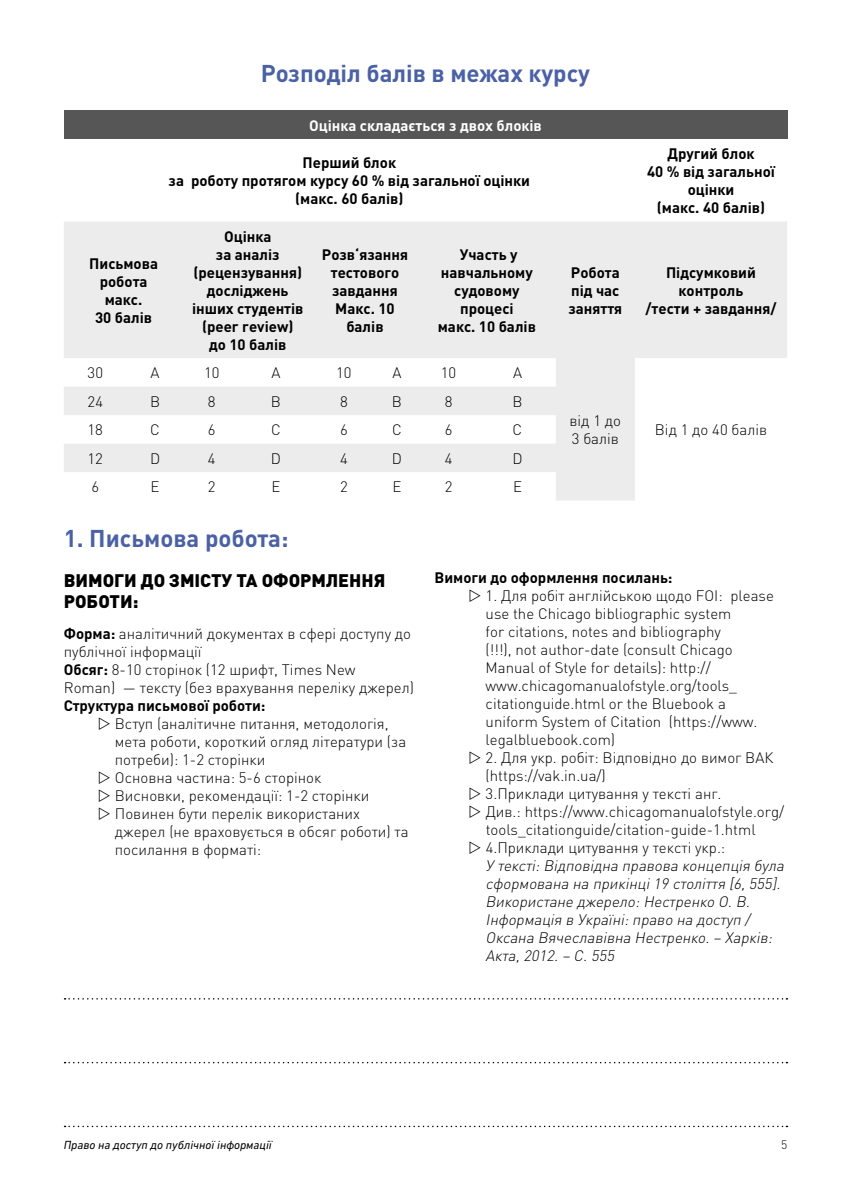
<style>
.page{position:relative;width:851px;height:1191px;background:#fff}
.page>*{position:absolute;margin:0;border:0;box-sizing:border-box;transform-origin:0 0}
.t1{font:700 24px "DIN Pro";color:#4b61a5}
.t2{font:900 18px/21.6px "DIN Pro";color:#000}
.t3{font:300 15px/18px "DIN Pro";color:#000}
.t4{font:700 15px/18px "DIN Pro";color:#000;text-align:center}
.t5{font:italic 300 15px/18px "DIN Pro";color:#000}
.t6{font:700 15px "DIN Pro";color:#fff}
.t7{font:italic 12px "DIN Next CYR";color:#000}
.t8{font:300 12px "DIN Pro";color:#000}
.s1{font-weight:700}
</style>
<div class="page">
<svg style="left:65px;top:1061px;width:722px;height:2px"></svg>
<svg style="left:65px;top:998px;width:722px;height:1px"></svg>
<svg style="left:65px;top:1125px;width:722px;height:2px"></svg>
<div style="left:64px;top:111px;width:723px;height:28px;background:#565656"></div>
<svg style="left:64px;top:222px;width:723px;height:278px;fill:#ececed"></svg>
<p class="t4" style="left:89px;top:253px;width:70px">Письмова робота макс.<br>30 балів</p>
<h1 class="t1" style="left:261px;top:57px;width:331px">Розподіл балів в межах курсу</h1>
<p class="t6" style="left:309px;top:115px;width:234px">Оцінка складається з двох блоків</p>
<p class="t4" style="left:168px;top:153px;width:363px">Перший блок<br>за роботу протягом курсу 60 % від загальної оцінки (макс. 60 балів)</p>
<p class="t4" style="left:647px;top:144px;width:130px">Другий блок<br>40 % від загальної оцінки<br>(макс. 40 балів)</p>
<p class="t4" style="left:192px;top:226px;width:113px">Oцінкa<br>за аналіз (рецензування) досліджень інших студентів (peer review) до 10 балів</p>
<p class="t4" style="left:322px;top:244px;width:88px">Розв‘язання тестового завдання<br>Макс. 10 балів</p>
<p class="t4" style="left:438px;top:244px;width:100px">Участь у навчальному судовому процесі<br>макс. 10 балів</p>
<p class="t4" style="left:568px;top:262px;width:55px;text-align:left">Робота під час заняття</p>
<p class="t4" style="left:645px;top:262px;width:132px">Підсумковий контроль<br>/тести + завдання/</p>
<p class="t3" style="left:88px;top:363px;width:17px">30</p>
<p class="t3" style="left:151px;top:363px;width:11px">A</p>
<p class="t3" style="left:204px;top:363px;width:17px">10</p>
<p class="t3" style="left:271px;top:363px;width:11px">A</p>
<p class="t3" style="left:336px;top:363px;width:17px">10</p>
<p class="t3" style="left:392px;top:363px;width:11px">A</p>
<p class="t3" style="left:441px;top:363px;width:17px">10</p>
<p class="t3" style="left:513px;top:363px;width:11px">A</p>
<p class="t3" style="left:88px;top:391px;width:17px">24</p>
<p class="t3" style="left:150px;top:391px;width:12px">B</p>
<p class="t3" style="left:208px;top:391px;width:9px">8</p>
<p class="t3" style="left:271px;top:391px;width:12px">B</p>
<p class="t3" style="left:340px;top:391px;width:9px">8</p>
<p class="t3" style="left:392px;top:391px;width:12px">B</p>
<p class="t3" style="left:444px;top:391px;width:9px">8</p>
<p class="t3" style="left:512px;top:391px;width:12px">B</p>
<p class="t3" style="left:88px;top:420px;width:17px">18</p>
<p class="t3" style="left:150px;top:420px;width:11px">С</p>
<p class="t3" style="left:208px;top:420px;width:9px">6</p>
<p class="t3" style="left:271px;top:420px;width:11px">C</p>
<p class="t3" style="left:340px;top:420px;width:9px">6</p>
<p class="t3" style="left:392px;top:420px;width:11px">С</p>
<p class="t3" style="left:444px;top:420px;width:9px">6</p>
<p class="t3" style="left:512px;top:420px;width:11px">С</p>
<p class="t3" style="left:88px;top:448px;width:17px">12</p>
<p class="t3" style="left:150px;top:448px;width:12px">D</p>
<p class="t3" style="left:208px;top:448px;width:9px">4</p>
<p class="t3" style="left:271px;top:448px;width:12px">D</p>
<p class="t3" style="left:340px;top:448px;width:9px">4</p>
<p class="t3" style="left:392px;top:448px;width:12px">D</p>
<p class="t3" style="left:444px;top:448px;width:9px">4</p>
<p class="t3" style="left:512px;top:448px;width:12px">D</p>
<p class="t3" style="left:91px;top:477px;width:9px">6</p>
<p class="t3" style="left:151px;top:477px;width:10px">E</p>
<p class="t3" style="left:208px;top:477px;width:9px">2</p>
<p class="t3" style="left:271px;top:477px;width:10px">E</p>
<p class="t3" style="left:340px;top:477px;width:9px">2</p>
<p class="t3" style="left:392px;top:477px;width:10px">E</p>
<p class="t3" style="left:444px;top:477px;width:9px">2</p>
<p class="t3" style="left:513px;top:477px;width:10px">E</p>
<h1 class="t1" style="left:64px;top:522px;width:226px">1. Письмова робота:</h1>
<p class="t2" style="left:64px;top:569px;width:323px">Вимоги до змісту та оформлення роботи:</p>
<p class="t3" style="left:64px;top:624px;width:351px"><span class="s1">Форма:</span> аналітичний документах в сфері доступу до публічної інформації<br><span class="s1">Обсяг:</span> 8-10 сторінок (12 шрифт, Times New<br>Roman) — тексту (без врахування переліку джерел)</p>
<p class="t4" style="left:64px;top:696px;width:203px">Структура письмової роботи:</p>
<p class="t3" style="left:115px;top:714px;width:295px">Вступ (аналітичне питання, методологія, мета роботи, короткий огляд літератури (за потреби): 1-2 сторінки<br>Основна частина: 5-6 сторінок<br>Висновки, рекомендації: 1-2 сторінки Повинен бути перелік використаних джерел (не враховується в обсяг роботи) та посилання в форматі:</p>
<p class="t3" style="left:569px;top:411px;width:53px">від 1 до<br>3 балів</p>
<p class="t3" style="left:654px;top:420px;width:114px">Від 1 до 40 балів</p>
<p class="t4" style="left:434px;top:568px;width:239px">Вимоги до оформлення посилань:</p>
<p class="t3" style="left:485px;top:586px;width:290px">1. Для робіт англійською щодо FOI: please use the Chicago bibliographic system<br>for citations, notes and bibliography<br>(!!!), not author-date (consult Chicago Manual of Style for details): http:// www.chicagomanualofstyle.org/tools_ citationguide.html or the Bluebook a uniform System of Citation (https://www. legalbluebook.com)</p>
<p class="t3" style="left:485px;top:748px;width:300px">2. Для укр. робіт: Відповідно до вимог ВАК (https://vak.in.ua/)<br>3.Приклади цитування у тексті анг.<br>Див.: https://www.chicagomanualofstyle.org/ tools_citationguide/citation-guide-1.html 4.Приклади цитування у тексті укр.:</p>
<p class="t5" style="left:485px;top:856px;width:303px">У тексті:Відповідна правова концепція була сформована на прикінці19 століття [6,555].<br>Використане джерело:Нестренко О.В.<br>Інформація в Україні:право на доступ / Оксана Вячеславівна Нестренко.– Харків:<br>Акта,2012.– С.555</p>
<p class="t7" style="left:64px;top:1138px;width:209px">Право на доступ до публічної інформації</p>
<p class="t8" style="left:780px;top:1136px;width:8px">5</p>
</div>
